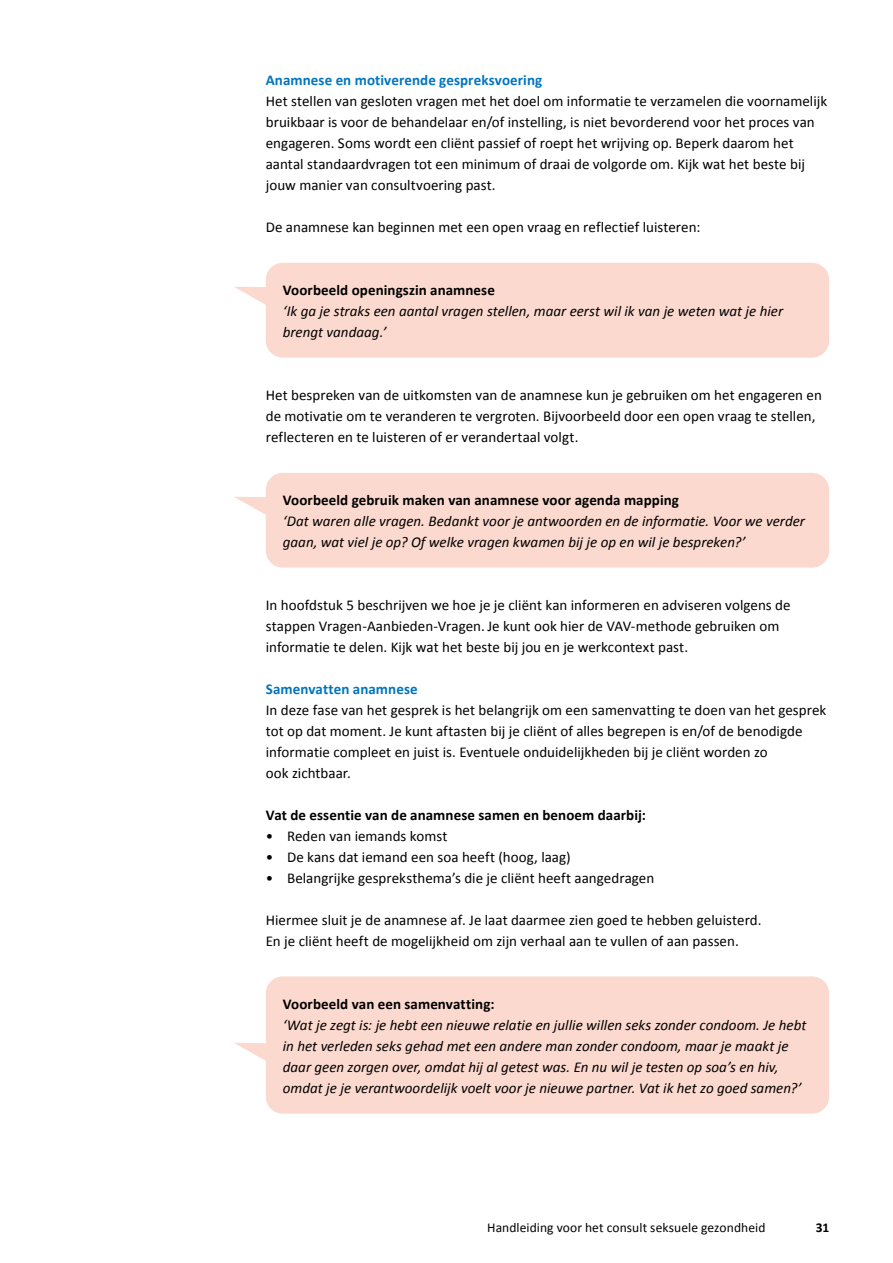
<style>
.page{position:relative;width:893px;height:1263px;background:#fff}
.page>*{position:absolute;margin:0;border:0;box-sizing:border-box;transform-origin:0 0}
.t1{font:15px/21px "Calibri";color:#000}
.t2{font:italic 15px/21px "Calibri";color:#000}
.t3{font:700 15px "Calibri";letter-spacing:.005em;color:#000}
.t4{font:700 15px "Calibri";letter-spacing:.005em;color:#0075bf}
.t5{font:13.5px "Calibri";letter-spacing:.005em;color:#000}
.t6{font:700 13.5px "Calibri";color:#000}
</style>
<div class="page">
<div style="left:234px;top:263px;width:595px;height:95px;background:#fbd9ce"></div>
<div style="left:234px;top:473px;width:595px;height:95px;background:#fbd9ce"></div>
<div style="left:235px;top:976px;width:594px;height:138px;background:#fbd9ce"></div>
<p class="t4" style="left:266px;top:69px;width:278px">Anamnese en motiverende gespreksvoering</p>
<p class="t1" style="left:266px;top:90px;width:563px">Het stellen van gesloten vragen met het doel om informatie te verzamelen die voornamelijk bruikbaar is voor de behandelaar en/of instelling, is niet bevorderend voor het proces van engageren. Soms wordt een cliënt passief of roept het wrijving op. Beperk daarom het aantal standaardvragen tot een minimum of draai de volgorde om. Kijk wat het beste bij jouw manier van consultvoering past.</p>
<p class="t1" style="left:266px;top:216px;width:436px">De anamnese kan beginnen met een open vraag en reflectief luisteren:</p>
<p class="t3" style="left:283px;top:279px;width:214px">Voorbeeld openingszin anamnese</p>
<p class="t2" style="left:283px;top:300px;width:502px">‘Ik ga je straks een aantal vragen stellen, maar eerst wil ik van je weten wat je hier brengt vandaag.’</p>
<p class="t1" style="left:266px;top:384px;width:558px">Het bespreken van de uitkomsten van de anamnese kun je gebruiken om het engageren en de motivatie om te veranderen te vergroten. Bijvoorbeeld door een open vraag te stellen, reflecteren en te luisteren of er verandertaal volgt.</p>
<p class="t3" style="left:283px;top:489px;width:398px">Voorbeeld gebruik maken van anamnese voor agenda mapping</p>
<p class="t2" style="left:283px;top:510px;width:524px">‘Dat waren alle vragen. Bedankt voor je antwoorden en de informatie. Voor we verder gaan, wat viel je op? Of welke vragen kwamen bij je op en wil je bespreken?’</p>
<p class="t1" style="left:266px;top:594px;width:526px">In hoofdstuk 5 beschrijven we hoe je je cliënt kan informeren en adviseren volgens de stappen Vragen-Aanbieden-Vragen. Je kunt ook hier de VAV-methode gebruiken om informatie te delen. Kijk wat het beste bij jou en je werkcontext past.</p>
<p class="t4" style="left:266px;top:678px;width:153px">Samenvatten anamnese</p>
<p class="t1" style="left:266px;top:699px;width:562px">In deze fase van het gesprek is het belangrijk om een samenvatting te doen van het gesprek tot op dat moment. Je kunt aftasten bij je cliënt of alles begrepen is en/of de benodigde informatie compleet en juist is. Eventuele onduidelijkheden bij je cliënt worden zo<br>ook zichtbaar.</p>
<p class="t3" style="left:266px;top:804px;width:382px">Vat de essentie van de anamnese samen en benoem daarbij:</p>
<p class="t1" style="left:266px;top:825px;width:183px">• Reden van iemands komst</p>
<p class="t1" style="left:266px;top:846px;width:306px">• De kans dat iemand een soa heeft (hoog, laag)</p>
<p class="t1" style="left:266px;top:867px;width:390px">• Belangrijke gespreksthema’s die je cliënt heeft aangedragen</p>
<p class="t1" style="left:266px;top:909px;width:497px">Hiermee sluit je de anamnese af. Je laat daarmee zien goed te hebben geluisterd.<br>En je cliënt heeft de mogelijkheid om zijn verhaal aan te vullen of aan passen.</p>
<p class="t3" style="left:283px;top:993px;width:213px">Voorbeeld van een samenvatting:</p>
<p class="t2" style="left:283px;top:1014px;width:525px">‘Wat je zegt is: je hebt een nieuwe relatie en jullie willen seks zonder condoom. Je hebt in het verleden seks gehad met een andere man zonder condoom, maar je maakt je daar geen zorgen over, omdat hij al getest was. En nu wil je testen op soa’s en hiv, omdat je je verantwoordelijk voelt voor je nieuwe partner. Vat ik het zo goed samen?’</p>
<p class="t5" style="left:487px;top:1218px;width:280px">Handleiding voor het consult seksuele gezondheid</p>
<p class="t6" style="left:816px;top:1218px;width:15px">31</p>
</div>
